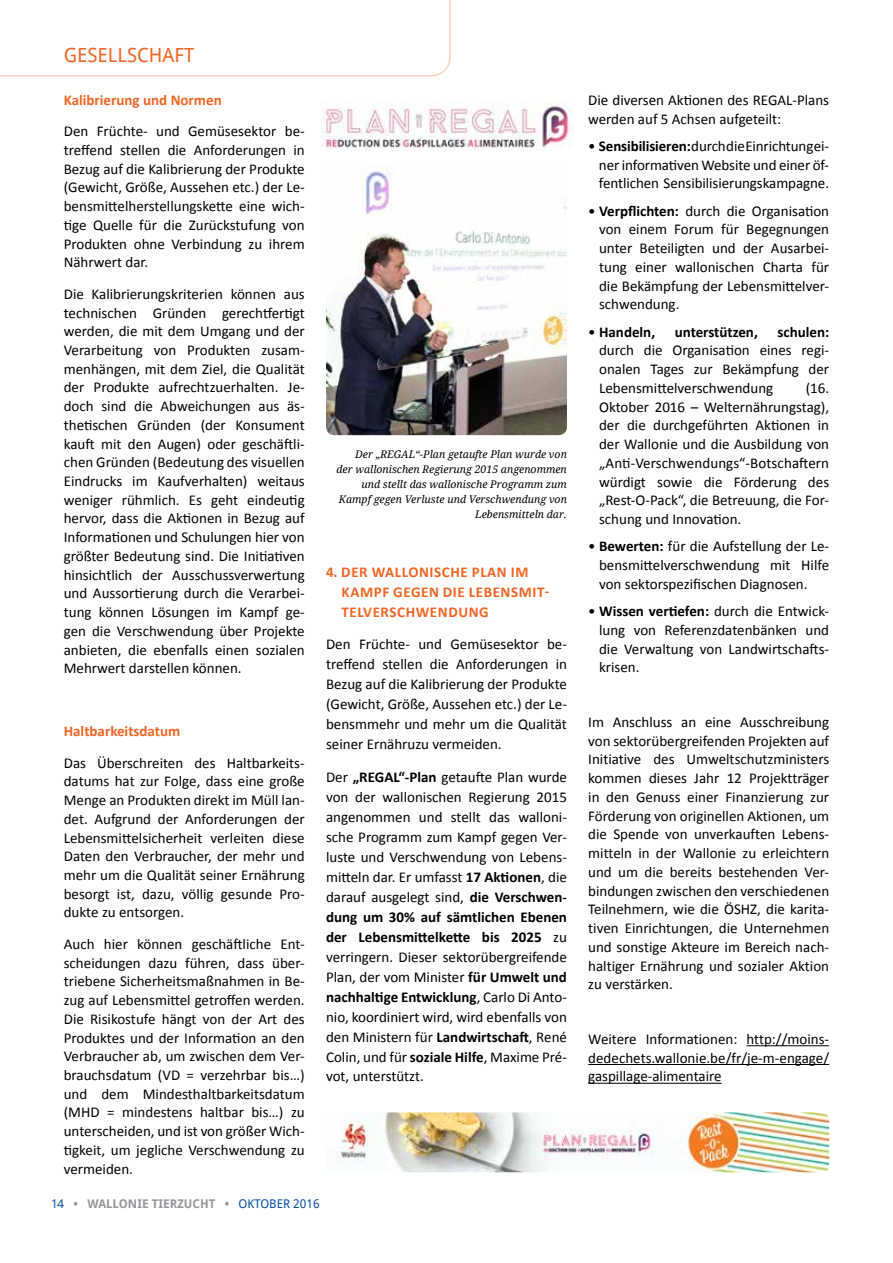
<style>
.page{position:relative;width:893px;height:1263px;background:#fff}
.page>*{position:absolute;margin:0;border:0;box-sizing:border-box;transform-origin:0 0}
.t1{font:19.5px "Droid Sans";color:#f26522}
.t2{font:15px/18.8px "Calibri";color:#000;text-align:justify}
.t3{font:700 15px "Calibri";color:#f26522}
.t4{font:700 15px "Calibri";color:#000}
.t5{font:700 12px "Droid Sans";color:#939598}
.t6{font:12px "Droid Sans";color:#034ea2}
.t7{font:italic 10.5px/15px "Droid Serif";color:#000;text-align:right}
.s1{font-weight:700}
.s2{font-weight:400;color:#034ea2}
.s3{font-weight:400}
</style>
<div class="page">
<img style="left:326px;top:167px;width:241px;height:268px">
<img style="left:335px;top:1112px;width:494px;height:60px">
<img style="left:322px;top:102px;width:250px;height:49px">
<svg style="left:0;top:0;width:451px;height:77px"></svg>
<hr style="left:746px;top:1045px;width:83px;height:1px;background:#000">
<hr style="left:588px;top:1064px;width:241px;height:1px;background:#000">
<hr style="left:588px;top:1083px;width:134px;height:1px;background:#000">
<h1 class="t1" style="left:64px;top:41px;width:76px">GESELLSCH</h1>
<h1 class="t1" style="left:163px;top:41px;width:33px">AFT</h1>
<p class="t3" style="left:64px;top:91px;width:159px">Kalibrierung und Normen</p>
<p class="t2" style="left:64px;top:121px;width:242px">Den Früchte- und Gemüsesektor be&shy;treffend stellen die Anforderungen in Bezug auf die Kalibrierung der Produkte (Gewicht, Größe, Aussehen etc.) der Le&shy;bensmittelherstellungskette eine wich&shy;tige Quelle für die Zurückstufung von Produkten ohne Verbindung zu ihrem Nährwert dar.</p>
<p class="t2" style="left:64px;top:284px;width:242px">Die Kalibrierungskriterien können aus technischen Gründen gerechtfertigt werden, die mit dem Umgang und der Verarbeitung von Produkten zusam&shy;menhängen, mit dem Ziel, die Qualität der Produkte aufrechtzuerhalten. Je&shy;doch sind die Abweichungen aus äs&shy;thetischen Gründen (der Konsument kauft mit den Augen) oder geschäftli&shy;chen Gründen (Bedeutung des visuellen Eindrucks im Kaufverhalten) weitaus weniger rühmlich. Es geht eindeutig hervor, dass die Aktionen in Bezug auf Informationen und Schulungen hier von größter Bedeutung sind. Die Initiativen hinsichtlich der Ausschussverwertung und Aussortierung durch die Verarbei&shy;tung können Lösungen im Kampf ge&shy;gen die Verschwendung über Projekte anbieten, die ebenfalls einen sozialen Mehrwert darstellen können.</p>
<p class="t3" style="left:64px;top:722px;width:118px">Haltbarkeitsdatum</p>
<p class="t2" style="left:64px;top:753px;width:242px">Das Überschreiten des Haltbarkeits&shy;datums hat zur Folge, dass eine große Menge an Produkten direkt im Müll lan&shy;det. Aufgrund der Anforderungen der Lebensmittelsicherheit verleiten diese Daten den Verbraucher, der mehr und mehr um die Qualität seiner Ernährung besorgt ist, dazu, völlig gesunde Pro&shy;dukte zu entsorgen.</p>
<p class="t2" style="left:64px;top:934px;width:242px">Auch hier können geschäftliche Ent&shy;scheidungen dazu führen, dass über&shy;triebene Sicherheitsmaßnahmen in Be&shy;zug auf Lebensmittel getroffen werden.<br>Die Risikostufe hängt von der Art des Produktes und der Information an den Verbraucher ab, um zwischen dem Ver&shy;brauchsdatum (VD = verzehrbar bis…) und dem Mindesthaltbarkeitsdatum (MHD = mindestens haltbar bis…) zu unterscheiden, und ist von größer Wich&shy;tigkeit, um jegliche Verschwendung zu vermeiden.</p>
<p class="t7" style="left:337px;top:446px;width:232px">Der „REGAL“-Plan getaufte Plan wurde von der wallonischen Regierung 2015 angenommen und stellt das wallonische Programm zum Kampf gegen Verluste und Verschwendung von Lebensmitteln dar.</p>
<p class="t3" style="left:326px;top:562px;width:56px">4. Der wallonische</p>
<p class="t3" style="left:472px;top:562px;width:18px">Plan</p>
<p class="t3" style="left:511px;top:562px;width:9px">im</p>
<p class="t3" style="left:342px;top:582px;width:20px">Kampf</p>
<p class="t3" style="left:393px;top:582px;width:10px">gegen</p>
<p class="t3" style="left:443px;top:582px;width:8px">die</p>
<p class="t3" style="left:469px;top:582px;width:17px">Lebensmit</p>
<p class="t3" style="left:545px;top:582px;width:6px">-</p>
<p class="t3" style="left:342px;top:602px;width:11px">telverschwendung</p>
<p class="t2" style="left:326px;top:634px;width:242px;line-height:20px">Den Früchte- und Gemüsesektor be&shy;treffend stellen die Anforderungen in Bezug auf die Kalibrierung der Produkte (Gewicht, Größe, Aussehen etc.) der Le&shy;bensmmehr und mehr um die Qualität seiner Ernähruzu vermeiden.</p>
<p class="t2" style="left:326px;top:766px;width:242px;line-height:20px">Der <span class="s1">„REGAL“-Plan</span> getaufte Plan wurde von der wallonischen Regierung 2015 angenommen und stellt das walloni&shy;sche Programm zum Kampf gegen Ver&shy;luste und Verschwendung von Lebens&shy;mitteln dar. Er umfasst <span class="s1">17 Aktionen</span>, die darauf ausgelegt sind, <span class="s1">die Verschwen&shy;dung um 30% auf sämtlichen Ebenen der Lebensmittelkette bis 2025</span> zu verringern. Dieser sektorübergreifende Plan, der vom Minister <span class="s1">für Umwelt und nachhaltige Entwicklung</span>, Carlo Di Anto&shy;nio, koordiniert wird, wird ebenfalls von den Ministern für <span class="s1">Landwirtschaft</span>, René Colin, und für <span class="s1">soziale Hilfe</span>, Maxime Pré&shy;vot, unterstützt.</p>
<p class="t5" style="left:51px;top:1195px;width:196px"><span class="s2">14</span> • WALLONIE TIERZUCHT • <span class="s2">OKTO</span></p>
<p class="t6" style="left:269px;top:1196px;width:52px">ber 2016</p>
<p class="t2" style="left:588px;top:90px;width:242px">Die diversen Aktionen des REGAL-Plans werden auf 5 Achsen aufgeteilt:</p>
<p class="t2" style="left:599px;top:136px;width:232px;text-indent:-11px">• <span class="s1">Sensibilisieren:</span> durch die Einrichtung ei&shy;ner informativen Website und einer öf&shy;fentlichen Sensibilisierungskampagne.</p>
<p class="t2" style="left:599px;top:200px;width:232px;text-indent:-11px">• <span class="s1">Verpflichten:</span> durch die Organisation von einem Forum für Begegnungen unter Beteiligten und der Ausarbei&shy;tung einer wallonischen Charta für die Bekämpfung der Lebensmittelver&shy;schwendung.</p>
<p class="t4" style="left:588px;top:322px;width:69px"><span class="s3">•</span> Handeln,</p>
<p class="t4" style="left:675px;top:322px;width:85px">unterstützen,</p>
<p class="t4" style="left:777px;top:322px;width:53px">schulen:</p>
<p class="t2" style="left:599px;top:340px;width:232px">durch die Organisation eines regi&shy;onalen Tages zur Bekämpfung der Lebensmittelverschwendung</p>
<p class="t2" style="left:599px;top:378px;width:232px;text-indent:207px">(16.<br>Oktober 2016 – Welternährungstag), der die durchgeführten Aktionen in der Wallonie und die Ausbildung von „Anti-Verschwendungs“-Botschaftern würdigt sowie die Förderung des „Rest-O-Pack“, die Betreuung, die For&shy;schung und Innovation.</p>
<p class="t2" style="left:599px;top:536px;width:232px;text-indent:-11px">• <span class="s1">Bewerten:</span> für die Aufstellung der Le&shy;bensmittelverschwendung mit Hilfe von sektorspezifischen Diagnosen.</p>
<p class="t2" style="left:599px;top:601px;width:232px;text-indent:-11px">• <span class="s1">Wissen vertiefen:</span> durch die Entwick&shy;lung von Referenzdatenbänken und die Verwaltung von Landwirtschafts&shy;krisen.</p>
<p class="t2" style="left:588px;top:712px;width:242px">Im Anschluss an eine Ausschreibung von sektorübergreifenden Projekten auf Initiative des Umweltschutzministers kommen dieses Jahr 12 Projektträger in den Genuss einer Finanzierung zur Förderung von originellen Aktionen, um die Spende von unverkauften Lebens&shy;mitteln in der Wallonie zu erleichtern und um die bereits bestehenden Ver&shy;bindungen zwischen den verschiedenen Teilnehmern, wie die ÖSHZ, die karita&shy;tiven Einrichtungen, die Unternehmen und sonstige Akteure im Bereich nach&shy;haltiger Ernährung und sozialer Aktion zu verstärken.</p>
<p class="t2" style="left:588px;top:1029px;width:242px">Weitere Informationen: http://moins&shy;dedechets.wallonie.be/fr/je-m-engage/ gaspillage-alimentaire</p>
</div>
